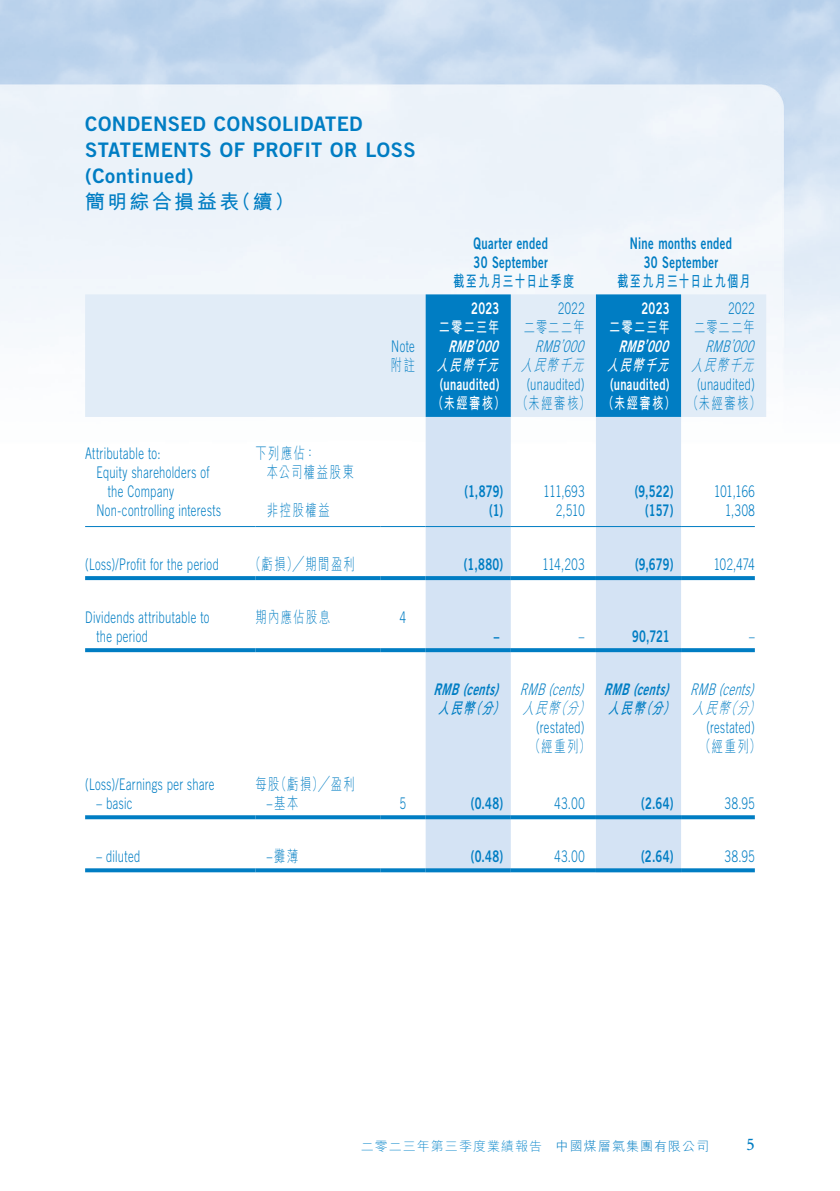
<style>
.page{position:relative;width:840px;height:1191px;background:#fff}
.page>*{position:absolute;margin:0;border:0;box-sizing:border-box;transform-origin:0 0}
.t1{font:20px/26px "Trade Gothic LT Std Bd 2";letter-spacing:.02em;color:#007dc3}
.t2{font:700 20px "M Hei HK";letter-spacing:.115em;color:#007dc3}
.t3{font:17px "Stempel Garamond LT Std";color:#007dc3}
.t4{font:300 16px/19px "Trade Gothic LT Std";letter-spacing:.03em;color:#007dc3;scale:.7 1}
.t5{font:16px/19px "Trade Gothic LT Std Bd 2";letter-spacing:.03em;color:#007dc3;scale:.7 1}
.t6{font:300 16px "M Hei HK";letter-spacing:.145em;color:#007dc3;scale:.7 1}
.t7{font:italic 16px "Trade Gothic LT Std Bd 2";color:#007dc3;scale:.7 1}
.t8{font:16px "Trade Gothic LT Std Bd 2";letter-spacing:.025em;color:#fff;scale:.7 1}
.t9{font:700 16px "M Hei HK";letter-spacing:.135em;color:#fff;scale:.7 1}
.t10{font:italic 700 16px "M Hei HK";color:#007dc3;scale:.7 1}
.t11{font:700 16px "M Hei HK";letter-spacing:.105em;color:#007dc3;scale:.7 1}
.t12{font:italic 700 16px "M Hei HK";color:#fff;scale:.7 1}
.t13{font:italic 16px "Trade Gothic LT Std Bd 2";color:#fff;scale:.7 1}
.t14{font:italic 300 16px "Trade Gothic LT Std";color:#007dc3;scale:.7 1}
.t15{font:700 16px "M Hei HK";letter-spacing:.115em;color:#fff;scale:.7 1}
.t16{font:300 13px "M Hei HK";letter-spacing:.08em;color:#178dcd}
.s1{font-weight:300;color:#007dc3}
.s2{font-family:"Trade Gothic LT Std";font-weight:300}
.s3{font-weight:300}
.s4{font-family:"Trade Gothic LT Std"}
.s5{color:#007dc3}
</style>
<div class="page">
<img style="left:0;top:0;width:839px;height:873px">
<div style="left:85px;top:294px;width:680px;height:123px;background:#e1ecf7"></div>
<svg style="left:425px;top:294px;width:255px;height:123px;background:#4ca2d4"></svg>
<svg style="left:425px;top:417px;width:255px;height:451px;fill:#d4e3f4"></svg>
<hr style="left:85px;top:526px;width:170px;height:1px;background:#007dc3">
<hr style="left:255px;top:526px;width:125px;height:1px;background:#007dc3">
<hr style="left:380px;top:526px;width:45px;height:1px;background:#007dc3">
<hr style="left:425px;top:526px;width:85px;height:1px;background:#007dc3">
<hr style="left:510px;top:526px;width:85px;height:1px;background:#007dc3">
<hr style="left:595px;top:526px;width:85px;height:1px;background:#007dc3">
<hr style="left:680px;top:526px;width:74px;height:1px;background:#007dc3">
<svg style="left:85px;top:576px;width:170px;height:4px"></svg>
<svg style="left:255px;top:576px;width:125px;height:4px"></svg>
<svg style="left:380px;top:576px;width:45px;height:4px"></svg>
<svg style="left:425px;top:576px;width:85px;height:4px"></svg>
<svg style="left:510px;top:576px;width:85px;height:4px"></svg>
<svg style="left:595px;top:576px;width:85px;height:4px"></svg>
<svg style="left:680px;top:576px;width:74px;height:4px"></svg>
<svg style="left:85px;top:648px;width:170px;height:4px"></svg>
<svg style="left:255px;top:648px;width:125px;height:4px"></svg>
<svg style="left:380px;top:648px;width:45px;height:4px"></svg>
<svg style="left:425px;top:648px;width:85px;height:4px"></svg>
<svg style="left:510px;top:648px;width:85px;height:4px"></svg>
<svg style="left:595px;top:648px;width:85px;height:4px"></svg>
<svg style="left:680px;top:648px;width:74px;height:4px"></svg>
<svg style="left:85px;top:815px;width:170px;height:4px"></svg>
<svg style="left:255px;top:815px;width:125px;height:4px"></svg>
<svg style="left:380px;top:815px;width:45px;height:4px"></svg>
<svg style="left:425px;top:815px;width:85px;height:4px"></svg>
<svg style="left:510px;top:815px;width:85px;height:4px"></svg>
<svg style="left:595px;top:815px;width:85px;height:4px"></svg>
<svg style="left:680px;top:815px;width:74px;height:4px"></svg>
<svg style="left:85px;top:868px;width:170px;height:4px"></svg>
<svg style="left:255px;top:868px;width:125px;height:4px"></svg>
<svg style="left:380px;top:868px;width:45px;height:4px"></svg>
<svg style="left:425px;top:868px;width:85px;height:4px"></svg>
<svg style="left:510px;top:868px;width:85px;height:4px"></svg>
<svg style="left:595px;top:868px;width:85px;height:4px"></svg>
<svg style="left:680px;top:868px;width:74px;height:4px"></svg>
<p class="t1" style="left:85px;top:111px;width:332px">CONDENSED CONSOLIDATED<br>STATEMENTS OF PROFIT OR LOSS (Continued)</p>
<p class="t2" style="left:85px;top:187px;width:211px">簡明綜合損益表（續）</p>
<p class="t5" style="left:473px;top:233px;width:108px">Quarter ended<br>30 September</p>
<p class="t5" style="left:629px;top:233px;width:147px;text-align:center">Nine months ended<br>30 September</p>
<p class="t11" style="left:453px;top:269px;width:175px">截至九月三十日止季度</p>
<p class="t11" style="left:616px;top:269px;width:192px">截至九月三十日止九個月</p>
<p class="t8" style="left:471px;top:298px;width:42px">2023</p>
<p class="t4" style="left:557px;top:299px;width:39px">2022</p>
<p class="t8" style="left:641px;top:298px;width:42px">2023</p>
<p class="t4" style="left:728px;top:299px;width:39px">2022</p>
<p class="t15" style="left:438px;top:316px;width:88px">二零二三年</p>
<p class="t6" style="left:523px;top:319px;width:88px">二零二二年</p>
<p class="t15" style="left:608px;top:316px;width:88px">二零二三年</p>
<p class="t6" style="left:693px;top:319px;width:88px">二零二二年</p>
<p class="t4" style="left:85px;top:444px;width:109px">Attributable to:</p>
<p class="t6" style="left:255px;top:445px;width:88px">下列應佔：</p>
<p class="t4" style="left:108px;top:463px;width:147px;text-indent:-11px">Equity shareholders of the Company</p>
<p class="t6" style="left:266px;top:464px;width:126px">本公司權益股東</p>
<p class="t4" style="left:391px;top:337px;width:35px">Note</p>
<p class="t13" style="left:448px;top:336px;width:80px">RMB’000</p>
<p class="t14" style="left:534px;top:337px;width:77px">RMB’000</p>
<p class="t13" style="left:618px;top:336px;width:80px">RMB’000</p>
<p class="t14" style="left:704px;top:337px;width:77px">RMB’000</p>
<p class="t6" style="left:390px;top:357px;width:36px">附註</p>
<p class="t12" style="left:436px;top:354px;width:459px">人民幣千元 <span class="s1">人民幣千元</span> 人民幣千元 <span class="s1">人民幣千元</span></p>
<p class="t8" style="left:439px;top:374px;width:86px">(unaudited)</p>
<p class="t4" style="left:526px;top:375px;width:84px">(unaudited)</p>
<p class="t8" style="left:609px;top:374px;width:86px">(unaudited)</p>
<p class="t4" style="left:696px;top:375px;width:84px">(unaudited)</p>
<p class="t9" style="left:432px;top:392px;width:469px">（未經審核） <span class="s1">（未經審核）</span> （未經審核） <span class="s1">（未經審核）</span></p>
<p class="t5" style="left:464px;top:482px;width:57px">(1,879)</p>
<p class="t4" style="left:543px;top:482px;width:60px">111,693</p>
<p class="t5" style="left:634px;top:482px;width:57px">(9,522)</p>
<p class="t4" style="left:713px;top:482px;width:59px">101,166</p>
<p class="t4" style="left:96px;top:501px;width:179px">Non-controlling interests</p>
<p class="t6" style="left:266px;top:502px;width:91px">非控股權益</p>
<p class="t5" style="left:489px;top:501px;width:21px">(1)</p>
<p class="t4" style="left:556px;top:501px;width:42px">2,510</p>
<p class="t5" style="left:645px;top:501px;width:42px">(157)</p>
<p class="t4" style="left:724px;top:501px;width:44px">1,308</p>
<p class="t4" style="left:85px;top:554px;width:192px">(Loss)/Profit for the period</p>
<p class="t6" style="left:250px;top:555px;width:151px">（虧損）╱期間盈利</p>
<p class="t5" style="left:463px;top:554px;width:58px">(1,880)</p>
<p class="t4" style="left:542px;top:554px;width:61px">114,203</p>
<p class="t5" style="left:634px;top:554px;width:56px">(9,679)</p>
<p class="t4" style="left:713px;top:554px;width:60px">102,474</p>
<p class="t4" style="left:96px;top:607px;width:163px;text-indent:-11px">Dividends attributable to the period</p>
<p class="t6" style="left:255px;top:608px;width:109px">期內應佔股息</p>
<p class="t4" style="left:399px;top:607px;width:10px">4</p>
<p class="t5" style="left:493px;top:626px;width:9px">–</p>
<p class="t4" style="left:578px;top:626px;width:9px">–</p>
<p class="t5" style="left:631px;top:626px;width:55px">90,721</p>
<p class="t4" style="left:748px;top:626px;width:9px">–</p>
<p class="t7" style="left:433px;top:679px;width:465px">RMB(cents) <span class="s2">RMB(cents)</span> RMB(cents) <span class="s2">RMB(cents)</span></p>
<p class="t10" style="left:437px;top:696px;width:466px">人民幣（分） <span class="s3">人民幣（分）</span> 人民幣（分） <span class="s3">人民幣（分）</span></p>
<p class="t4" style="left:536px;top:717px;width:71px">(restated)</p>
<p class="t4" style="left:706px;top:717px;width:71px">(restated)</p>
<p class="t6" style="left:529px;top:737px;width:88px">（經重列）</p>
<p class="t6" style="left:699px;top:737px;width:88px">（經重列）</p>
<p class="t4" style="left:85px;top:774px;width:186px">(Loss)/Earnings per share</p>
<p class="t6" style="left:255px;top:775px;width:143px">每股（虧損）╱盈利</p>
<p class="t4" style="left:96px;top:793px;width:53px">– basic</p>
<p class="t6" style="left:266px;top:794px;width:47px"><span class="s4">–</span>基本</p>
<p class="t4" style="left:399px;top:793px;width:10px">5</p>
<p class="t5" style="left:470px;top:793px;width:48px">(0.48)</p>
<p class="t4" style="left:554px;top:793px;width:44px">43.00</p>
<p class="t5" style="left:640px;top:793px;width:48px">(2.64)</p>
<p class="t4" style="left:724px;top:793px;width:44px">38.95</p>
<p class="t4" style="left:96px;top:846px;width:64px">– diluted</p>
<p class="t6" style="left:266px;top:847px;width:47px"><span class="s4">–</span>攤薄</p>
<p class="t5" style="left:470px;top:846px;width:48px">(0.48)</p>
<p class="t4" style="left:554px;top:846px;width:44px">43.00</p>
<p class="t5" style="left:640px;top:846px;width:48px">(2.64)</p>
<p class="t4" style="left:724px;top:846px;width:44px">38.95</p>
<p class="t16" style="left:360px;top:1139px;width:349px">二零二三年第三季度業績報告 <span class="s5">中國煤層氣集團有限公司</span></p>
<p class="t3" style="left:746px;top:1134px;width:10px">5</p>
</div>
